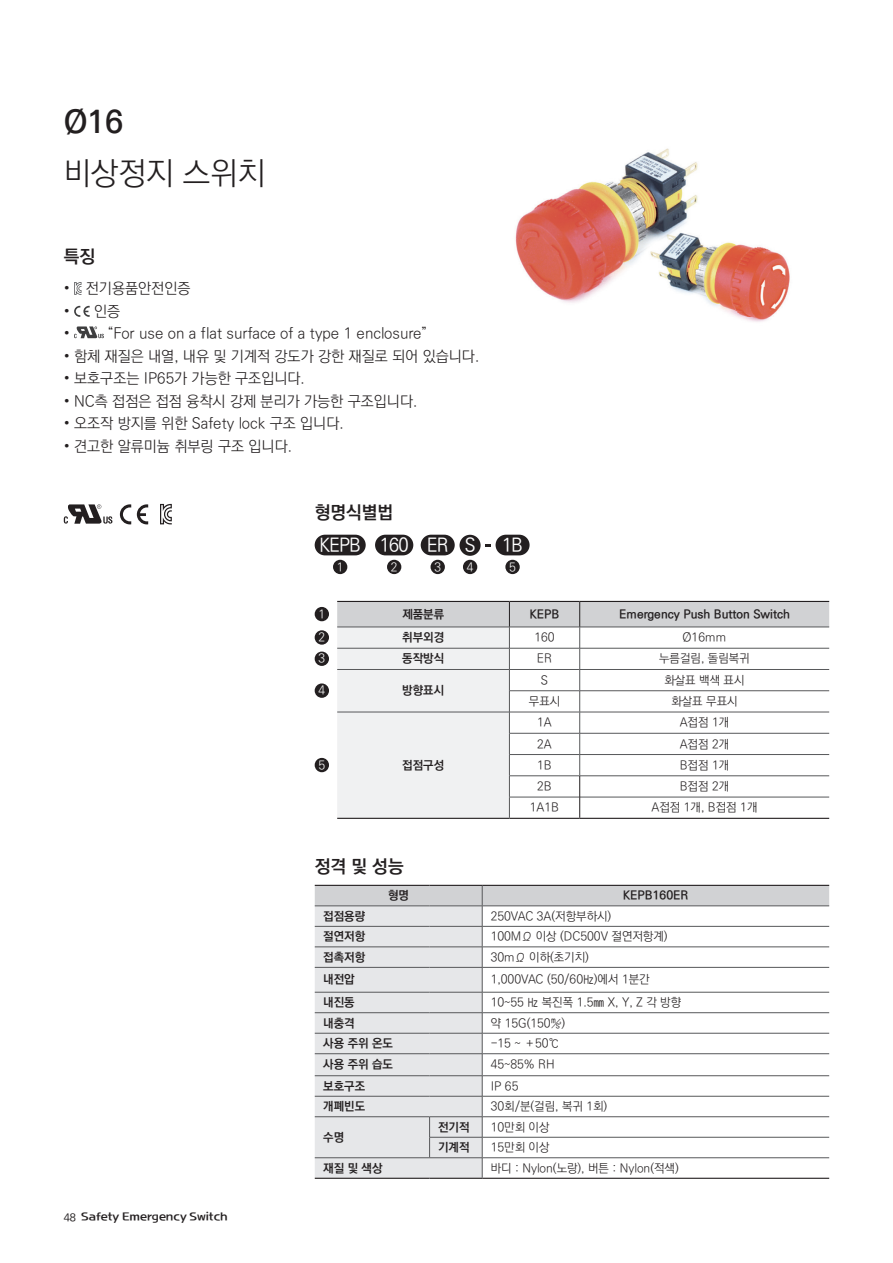
<style>
.page{position:relative;width:893px;height:1263px;background:#fff}
.page>*{position:absolute;margin:0;border:0;box-sizing:border-box;transform-origin:0 0}
.t1{font:300 31.5px "Ko Pub World Dotum";color:#231f20}
.t2{font:700 31.5px "Ko Pub World Dotum";color:#231f20}
.t3{font:500 18.9px "Ko Pub World Dotum";letter-spacing:-.05em;color:#fff;scale:.95 1}
.t4{font:700 18px "Ko Pub World Dotum";color:#231f20}
.t5{font:300 15px/22.5px "Ko Pub World Dotum";color:#231f20}
.t6{font:300 12px "Ko Pub World Dotum";color:#231f20}
.t7{font:700 12px "Ko Pub World Dotum";color:#231f20}
.t8{font:300 12px "Ko Pub World Dotum";color:#fff}
.t9{font:10.5px "Nexen R";color:#231f20}
.s1{font-family:"Nanum Barun Gothic OTF"}
</style>
<div class="page">
<img style="left:515px;top:148px;width:275px;height:174px">
<svg style="left:74px;top:282px;width:7px;height:13px"></svg>
<svg style="left:74px;top:306px;width:16px;height:11px"></svg>
<svg style="left:74px;top:326px;width:30px;height:12px"></svg>
<div style="left:315px;top:535px;width:51px;height:20px;background:#231f20;border-radius:10px"></div>
<div style="left:421px;top:535px;width:34px;height:20px;background:#231f20;border-radius:10px"></div>
<div style="left:375px;top:535px;width:38px;height:20px;background:#231f20;border-radius:10px"></div>
<div style="left:496px;top:535px;width:34px;height:20px;background:#231f20;border-radius:10px"></div>
<div style="left:459px;top:535px;width:22px;height:21px;background:#231f20;border-radius:50%"></div>
<div style="left:333px;top:560px;width:14px;height:14px;background:#231f20;border-radius:50%"></div>
<div style="left:387px;top:560px;width:14px;height:14px;background:#231f20;border-radius:50%"></div>
<div style="left:431px;top:560px;width:14px;height:14px;background:#231f20;border-radius:50%"></div>
<div style="left:463px;top:560px;width:14px;height:14px;background:#231f20;border-radius:50%"></div>
<div style="left:505px;top:560px;width:15px;height:14px;background:#231f20;border-radius:50%"></div>
<hr style="left:509px;top:818px;width:71px;height:1px;background:#231f20">
<hr style="left:580px;top:818px;width:249px;height:1px;background:#231f20">
<svg style="left:337px;top:601px;width:492px;height:217px"></svg>
<hr style="left:337px;top:818px;width:172px;height:1px;background:#231f20">
<div style="left:315px;top:607px;width:14px;height:14px;background:#231f20;border-radius:50%"></div>
<div style="left:315px;top:630px;width:14px;height:15px;background:#231f20;border-radius:50%"></div>
<div style="left:315px;top:651px;width:14px;height:15px;background:#231f20;border-radius:50%"></div>
<div style="left:315px;top:683px;width:14px;height:15px;background:#231f20;border-radius:50%"></div>
<div style="left:315px;top:758px;width:14px;height:14px;background:#231f20;border-radius:50%"></div>
<hr style="left:482px;top:1178px;width:347px;height:1px;background:#231f20">
<hr style="left:315px;top:1178px;width:115px;height:1px;background:#231f20">
<hr style="left:430px;top:1178px;width:52px;height:1px;background:#231f20">
<svg style="left:315px;top:885px;width:514px;height:293px"></svg>
<hr style="left:315px;top:905px;width:115px;height:1px;background:#57585a">
<hr style="left:430px;top:905px;width:52px;height:1px;background:#57585a">
<svg style="left:64px;top:504px;width:48px;height:20px"></svg>
<svg style="left:120px;top:504px;width:11px;height:20px"></svg>
<svg style="left:137px;top:504px;width:11px;height:20px"></svg>
<svg style="left:160px;top:504px;width:12px;height:20px"></svg>
<h1 class="t2" style="left:64px;top:99px;width:61px">Ø16</h1>
<h1 class="t1" style="left:64px;top:151px;width:203px">비상정지 스위치</h1>
<h3 class="t4" style="left:64px;top:244px;width:33px">특징</h3>
<p class="t5" style="left:64px;top:278px;width:128px">• 전기용품안전인증</p>
<p class="t5" style="left:64px;top:300px;width:58px">• 인증 •</p>
<p class="t5" style="left:108px;top:323px;width:320px">“For use on a flat surface of a type 1 enclosure”</p>
<p class="t5" style="left:64px;top:345px;width:417px">• 함체 재질은 내열, 내유 및 기계적 강도가 강한 재질로 되어 있습니다.</p>
<p class="t5" style="left:64px;top:368px;width:243px">• 보호구조는 IP65가 가능한 구조입니다.</p>
<p class="t5" style="left:64px;top:390px;width:355px">• NC측 접점은 접점 융착시 강제 분리가 가능한 구조입니다.</p>
<p class="t5" style="left:64px;top:413px;width:281px">• 오조작 방지를 위한 Safety lock 구조 입니다.</p>
<p class="t5" style="left:64px;top:435px;width:230px">• 견고한 알류미늄 취부링 구조 입니다.</p>
<h3 class="t4" style="left:315px;top:500px;width:80px">형명식별법</h3>
<h2 class="t3" style="left:319px;top:531px;width:166px">KEPB 160 ER S</h2>
<h2 class="t3" style="left:502px;top:531px;width:24px">1B</h2>
<p class="t8" style="left:337px;top:558px;width:8px">1</p>
<p class="t8" style="left:391px;top:558px;width:8px">2</p>
<p class="t8" style="left:434px;top:558px;width:8px">3</p>
<p class="t8" style="left:467px;top:558px;width:8px">4</p>
<p class="t8" style="left:509px;top:558px;width:8px">5</p>
<p class="t8" style="left:318px;top:606px;width:8px">1</p>
<p class="t7" style="left:402px;top:605px;width:43px">제품분류</p>
<p class="t7" style="left:530px;top:605px;width:31px">KEPB</p>
<p class="t7" style="left:619px;top:605px;width:172px">Emergency Push Button Switch</p>
<p class="t8" style="left:318px;top:629px;width:8px">2</p>
<p class="t7" style="left:402px;top:629px;width:43px">취부외경</p>
<p class="t6" style="left:534px;top:629px;width:22px">160</p>
<p class="t6" style="left:682px;top:629px;width:45px">Ø16mm</p>
<p class="t8" style="left:318px;top:650px;width:8px">3</p>
<p class="t7" style="left:402px;top:650px;width:43px">동작방식</p>
<p class="t6" style="left:537px;top:650px;width:17px">ER</p>
<p class="t6" style="left:659px;top:650px;width:92px">누름걸림, 돌림복귀</p>
<p class="t8" style="left:318px;top:682px;width:8px">4</p>
<p class="t7" style="left:402px;top:682px;width:43px">방향표시</p>
<p class="t6" style="left:541px;top:672px;width:9px">S</p>
<p class="t6" style="left:664px;top:672px;width:82px">화살표 백색 표시</p>
<p class="t6" style="left:529px;top:693px;width:33px">무표시</p>
<p class="t6" style="left:671px;top:693px;width:68px">화살표 무표시</p>
<p class="t8" style="left:318px;top:757px;width:8px">5</p>
<p class="t7" style="left:402px;top:756px;width:43px">접점구성</p>
<p class="t6" style="left:537px;top:714px;width:16px">1A</p>
<p class="t6" style="left:680px;top:714px;width:51px">A접점 1개</p>
<p class="t6" style="left:537px;top:735px;width:16px">2A</p>
<p class="t6" style="left:680px;top:735px;width:51px">A접점 2개</p>
<p class="t6" style="left:537px;top:757px;width:16px">1B</p>
<p class="t6" style="left:680px;top:757px;width:51px">B접점 1개</p>
<p class="t6" style="left:537px;top:778px;width:16px">2B</p>
<p class="t6" style="left:680px;top:778px;width:51px">B접점 2개</p>
<p class="t6" style="left:530px;top:799px;width:31px">1A1B</p>
<p class="t6" style="left:651px;top:799px;width:108px">A접점 1개, B접점 1개</p>
<h3 class="t4" style="left:315px;top:853px;width:90px">정격 및 성능</h3>
<p class="t7" style="left:388px;top:887px;width:22px">형명</p>
<p class="t7" style="left:623px;top:887px;width:67px">KEPB160ER</p>
<p class="t7" style="left:323px;top:907px;width:43px">접점용량</p>
<p class="t6" style="left:491px;top:907px;width:122px">250VAC 3A(저항부하시)</p>
<p class="t7" style="left:323px;top:928px;width:43px">절연저항</p>
<p class="t6" style="left:491px;top:928px;width:178px">100MΩ 이상 (DC500V 절연저항계)</p>
<p class="t7" style="left:323px;top:948px;width:43px">접촉저항</p>
<p class="t6" style="left:491px;top:949px;width:100px">30mΩ 이하(초기치)</p>
<p class="t7" style="left:323px;top:971px;width:33px">내전압</p>
<p class="t6" style="left:491px;top:971px;width:160px">1,000VAC (50/60㎐)에서 1분간</p>
<p class="t7" style="left:323px;top:994px;width:33px">내진동</p>
<p class="t6" style="left:491px;top:994px;width:192px">10~55 ㎐ 복진폭 1.5㎜ X, Y, Z 각 방향</p>
<p class="t7" style="left:323px;top:1014px;width:33px">내충격</p>
<p class="t6" style="left:491px;top:1014px;width:76px">약 15G(150㎨)</p>
<p class="t7" style="left:323px;top:1035px;width:71px">사용 주위 온도</p>
<p class="t6" style="left:491px;top:1035px;width:70px">-15 ~ ＋50℃</p>
<p class="t7" style="left:323px;top:1056px;width:71px">사용 주위 습도</p>
<p class="t6" style="left:491px;top:1056px;width:65px">45~85% RH</p>
<p class="t7" style="left:323px;top:1077px;width:43px">보호구조</p>
<p class="t6" style="left:491px;top:1077px;width:29px">IP 65</p>
<p class="t7" style="left:323px;top:1098px;width:43px">개폐빈도</p>
<p class="t6" style="left:491px;top:1098px;width:118px">30회/분(걸림, 복귀 1회)</p>
<p class="t7" style="left:323px;top:1128px;width:22px">수명</p>
<p class="t7" style="left:438px;top:1118px;width:33px">전기적</p>
<p class="t6" style="left:491px;top:1118px;width:60px">10만회 이상</p>
<p class="t7" style="left:438px;top:1139px;width:33px">기계적</p>
<p class="t6" style="left:491px;top:1139px;width:60px">15만회 이상</p>
<p class="t9" style="left:64px;top:1211px;width:165px"><span class="s1">48</span> Safety Emergency Switch</p>
<p class="t7" style="left:323px;top:1159px;width:61px">재질 및 색상</p>
<p class="t6" style="left:491px;top:1159px;width:190px">바디 : Nylon(노랑), 버튼 : Nylon(적색)</p>
</div>
